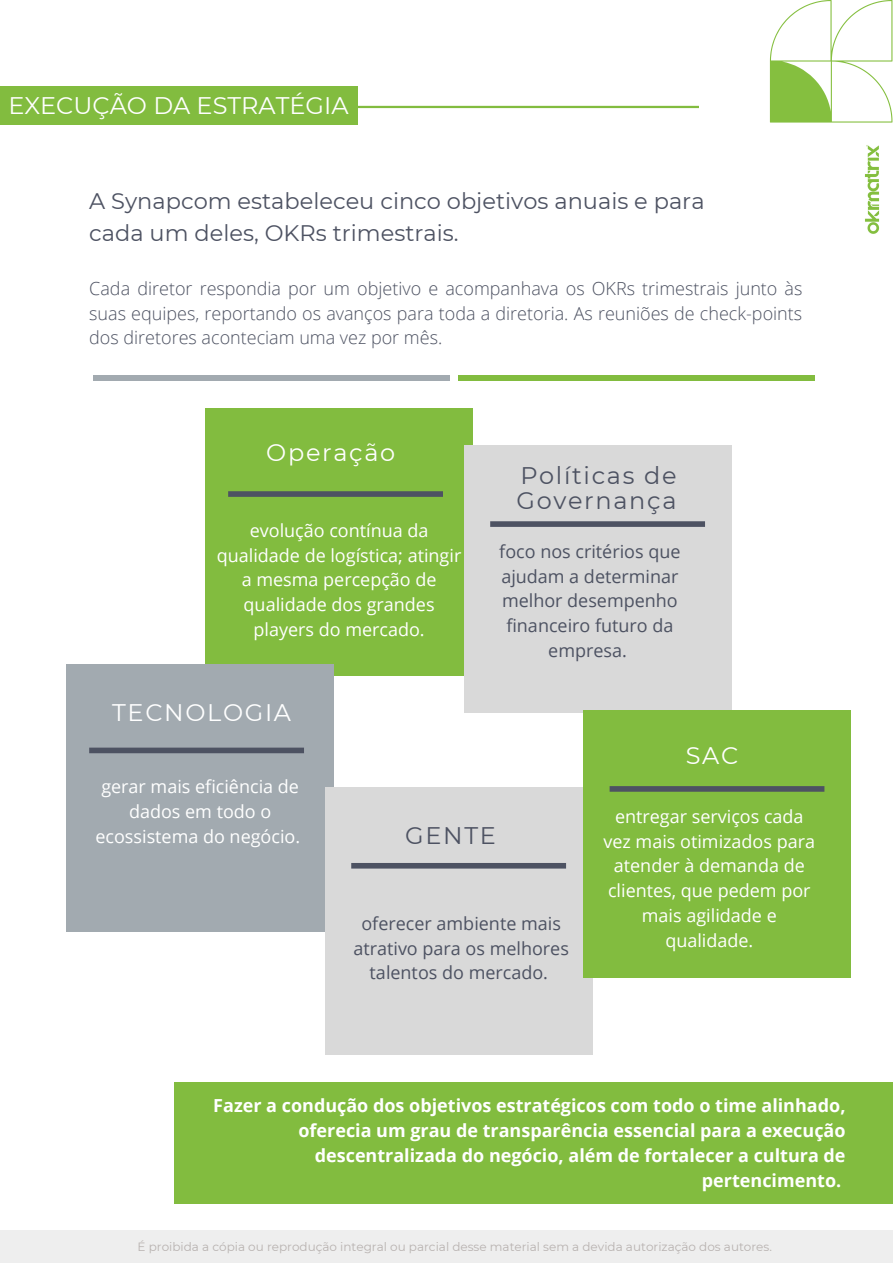
<style>
.page{position:relative;width:893px;height:1264px;background:#fff}
.page>*{position:absolute;margin:0;border:0;box-sizing:border-box;transform-origin:0 0}
.t1{font:24px/24.8px "Montserrat";letter-spacing:.07em;color:#4d5262}
.t2{font:24px "Montserrat";letter-spacing:.07em;color:#fff}
.t3{font:24px "Montserrat";color:#fff}
.t4{font:22.5px/31.5px "Montserrat";color:#4d5262}
.t5{font:18px/24.8px "Open Sans";color:#fff;text-align:center}
.t6{font:300 18px/24.8px "Open Sans";color:#4d5262;text-align:justify}
.t7{font:700 18px/24.8px "Open Sans";color:#fff;text-align:right}
.t8{font:18px/24.8px "Open Sans";color:#4d5262;text-align:center}
.t9{font:12px "Montserrat";color:#b8b2b0}
</style>
<div class="page">
<img style="left:864px;top:145px;width:16px;height:89px">
<svg style="left:769px;top:0;width:123px;height:123px"></svg>
<div style="left:0;top:1230px;width:892px;height:32px;background:#eee"></div>
<div style="left:93px;top:375px;width:356px;height:6px;background:#a2aab0"></div>
<hr style="left:210px;top:106px;width:489px;height:2px;background:#82bc3f">
<div style="left:457px;top:375px;width:357px;height:6px;background:#82bc3f"></div>
<div style="left:174px;top:1081px;width:718px;height:122px;background:#82bc3f"></div>
<div style="left:205px;top:408px;width:268px;height:267px;background:#82bc3f"></div>
<div style="left:0;top:86px;width:357px;height:39px;background:#82bc3f"></div>
<div style="left:228px;top:491px;width:215px;height:6px;background:#4d5262"></div>
<div style="left:464px;top:445px;width:267px;height:268px;background:#d9d9d9"></div>
<div style="left:490px;top:521px;width:215px;height:6px;background:#4d5262"></div>
<div style="left:66px;top:664px;width:268px;height:268px;background:#a2aab0"></div>
<div style="left:89px;top:747px;width:215px;height:6px;background:#4d5262"></div>
<div style="left:325px;top:787px;width:267px;height:267px;background:#d9d9d9"></div>
<div style="left:351px;top:863px;width:215px;height:5px;background:#4d5262"></div>
<div style="left:583px;top:710px;width:267px;height:267px;background:#82bc3f"></div>
<div style="left:609px;top:786px;width:215px;height:5px;background:#4d5262"></div>
<h1 class="t3" style="left:8px;top:91px;width:341px">EXECUÇÃO DA ESTRATÉGIA</h1>
<p class="t4" style="left:89px;top:185px;width:616px">A Synapcom estabeleceu cinco objetivos anuais e para cada um deles, OKRs trimestrais.</p>
<p class="t6" style="left:89px;top:275px;width:714px">Cada diretor respondia por um objetivo e acompanhava os OKRs trimestrais junto às suas equipes, reportando os avanços para toda a diretoria. As reuniões de check-points dos diretores aconteciam uma vez por mês.</p>
<h1 class="t2" style="left:266px;top:437px;width:130px">Operação</h1>
<p class="t5" style="left:217px;top:517px;width:246px">evolução contínua da qualidade de logística; atingir a mesma percepção de qualidade dos grandes players do mercado.</p>
<h1 class="t2" style="left:112px;top:697px;width:180px">TECNOLOGIA</h1>
<h1 class="t1" style="left:516px;top:463px;width:161px">Políticas de<br>Governança</h1>
<p class="t8" style="left:499px;top:538px;width:183px">foco nos critérios que ajudam a determinar melhor desempenho financeiro futuro da empresa.</p>
<h1 class="t2" style="left:685px;top:741px;width:54px">SAC</h1>
<p class="t5" style="left:95px;top:774px;width:206px">gerar mais eficiência de dados em todo o ecossistema do negócio.</p>
<h1 class="t1" style="left:405px;top:823px;width:92px">GENTE</h1>
<p class="t8" style="left:353px;top:910px;width:217px">oferecer ambiente mais atrativo para os melhores talentos do mercado.</p>
<p class="t5" style="left:603px;top:803px;width:213px">entregar serviços cada vez mais otimizados para atender à demanda de clientes, que pedem por mais agilidade e qualidade.</p>
<p class="t7" style="left:213px;top:1093px;width:633px">Fazer a condução dos objetivos estratégicos com todo o time alinhado, oferecia um grau de transparência essencial para a execução descentralizada do negócio, além de fortalecer a cultura de pertencimento.</p>
<p class="t9" style="left:138px;top:1239px;width:635px">É proibida a cópia ou reprodução integral ou parcial desse material sem a devida autorização dos autores.</p>
</div>
